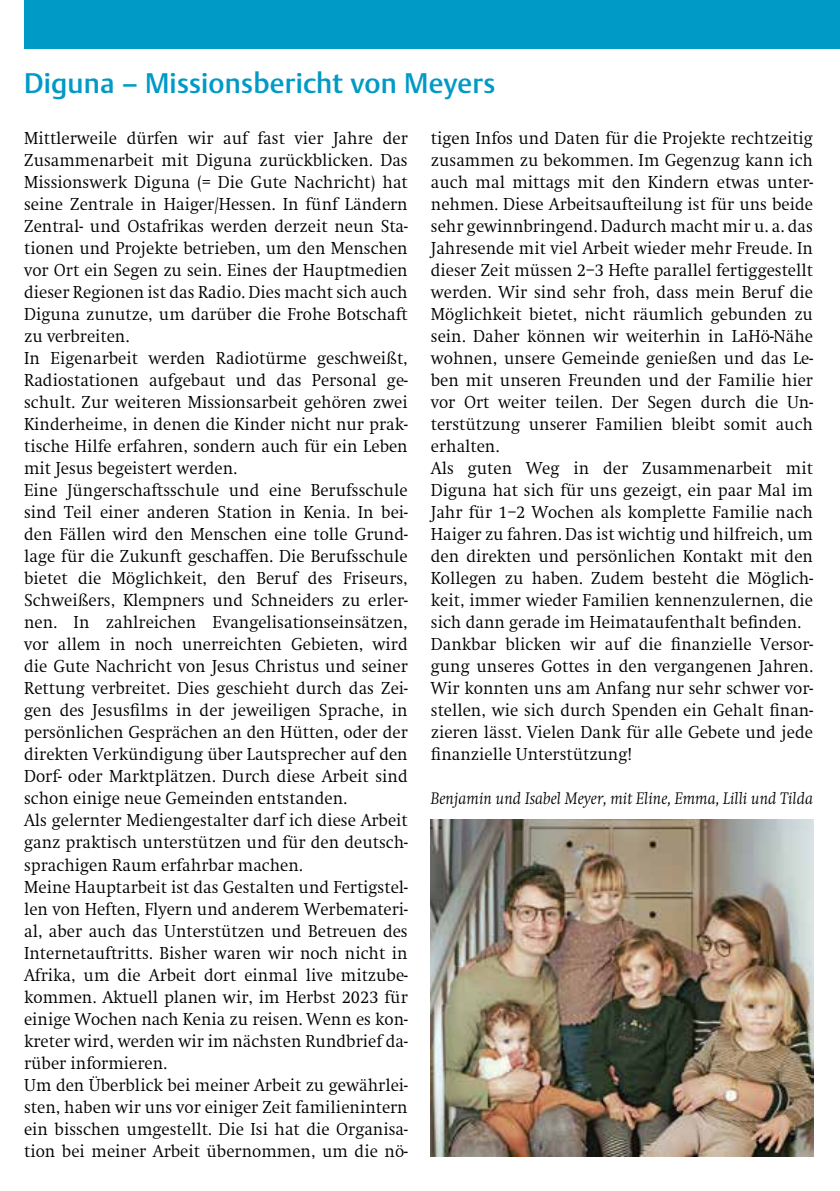
<style>
.page{position:relative;width:840px;height:1191px;background:#fff}
.page>*{position:absolute;margin:0;border:0;box-sizing:border-box;transform-origin:0 0}
.t1{font:500 28px "DTL Argo TOT";letter-spacing:.005em;color:#009ac6}
.t2{font:300 18px/22px "Swift EF";color:#000;scale:.95 1}
.t3{font:italic 300 17.2px "Swift EF";color:#000;scale:.94 1}
</style>
<div class="page">
<div style="left:24px;top:0;width:815px;height:48px;background:#009ac6"></div>
<img style="left:430px;top:819px;width:382px;height:337px">
<h1 class="t1" style="left:24px;top:66px;width:472px">Diguna – Missionsbericht von Meyers</h1>
<p class="t2" style="left:24px;top:128px;width:405px">Mittlerweile dürfen wir auf fast vier Jahre der Zusammenarbeit mit Diguna zurückblicken. Das Missionswerk Diguna (= Die Gute Nachricht) hat seine Zentrale in Haiger/Hessen. In fünf Ländern Zentral- und Ostafrikas werden derzeit neun Sta&shy;tionen und Projekte betrieben, um den Menschen vor Ort ein Segen zu sein. Eines der Hauptmedien dieser Regionen ist das Radio. Dies macht sich auch Diguna zunutze, um darüber die Frohe Botschaft zu verbreiten.<br>In Eigenarbeit werden Radiotürme geschweißt, Radiostationen aufgebaut und das Personal ge&shy;schult. Zur weiteren Missionsarbeit gehören zwei Kinderheime, in denen die Kinder nicht nur prak&shy;tische Hilfe erfahren, sondern auch für ein Leben mit Jesus begeistert werden.<br>Eine Jüngerschaftsschule und eine Berufsschule sind Teil einer anderen Station in Kenia. In bei&shy;den Fällen wird den Menschen eine tolle Grund&shy;lage für die Zukunft geschaffen. Die Berufsschule bietet die Möglichkeit, den Beruf des Friseurs, Schweißers, Klempners und Schneiders zu erler&shy;nen. In zahlreichen Evangelisationseinsätzen, vor allem in noch unerreichten Gebieten, wird die Gute Nachricht von Jesus Christus und seiner Rettung verbreitet. Dies geschieht durch das Zei&shy;gen des Jesusfilms in der jeweiligen Sprache, in persönlichen Gesprächen an den Hütten, oder der direkten Verkündigung über Lautsprecher auf den Dorf- oder Marktplätzen. Durch diese Arbeit sind schon einige neue Gemeinden entstanden.<br>Als gelernter Mediengestalter darf ich diese Arbeit ganz praktisch unterstützen und für den deutsch&shy;sprachigen Raum erfahrbar machen.<br>Meine Hauptarbeit ist das Gestalten und Fertigstel&shy;len von Heften, Flyern und anderem Werbemateri&shy;al, aber auch das Unterstützen und Betreuen des Internetauftritts. Bisher waren wir noch nicht in Afrika, um die Arbeit dort einmal live mitzube&shy;kommen. Aktuell planen wir, im Herbst 2023 für einige Wochen nach Kenia zu reisen. Wenn es kon&shy;kreter wird, werden wir im nächsten Rundbrief da&shy;rüber informieren.<br>Um den Überblick bei meiner Arbeit zu gewährlei&shy;sten, haben wir uns vor einiger Zeit familienintern ein bisschen umgestellt. Die Isi hat die Organisa&shy;tion bei meiner Arbeit übernommen, um die nö-</p>
<p class="t2" style="left:430px;top:128px;width:403px">tigen Infos und Daten für die Projekte rechtzeitig zusammen zu bekommen. Im Gegenzug kann ich auch mal mittags mit den Kindern etwas unter&shy;nehmen. Diese Arbeitsaufteilung ist für uns beide sehr gewinnbringend. Dadurch macht mir u. a. das Jahresende mit viel Arbeit wieder mehr Freude. In dieser Zeit müssen 2–3 Hefte parallel fertiggestellt werden. Wir sind sehr froh, dass mein Beruf die Möglichkeit bietet, nicht räumlich gebunden zu sein. Daher können wir weiterhin in LaHö-Nähe wohnen, unsere Gemeinde genießen und das Le&shy;ben mit unseren Freunden und der Familie hier vor Ort weiter teilen. Der Segen durch die Un&shy;terstützung unserer Familien bleibt somit auch erhalten.<br>Als guten Weg in der Zusammenarbeit mit Diguna hat sich für uns gezeigt, ein paar Mal im Jahr für 1–2 Wochen als komplette Familie nach Haiger zu fahren. Das ist wichtig und hilfreich, um den direkten und persönlichen Kontakt mit den Kollegen zu haben. Zudem besteht die Möglich&shy;keit, immer wieder Familien kennenzulernen, die sich dann gerade im Heimataufenthalt befinden.<br>Dankbar blicken wir auf die finanzielle Versor&shy;gung unseres Gottes in den vergangenen Jahren.<br>Wir konnten uns am Anfang nur sehr schwer vor&shy;stellen, wie sich durch Spenden ein Gehalt finan&shy;zieren lässt. Vielen Dank für alle Gebete und jede finanzielle Unterstützung!</p>
<p class="t3" style="left:430px;top:789px;width:408px">Benjamin und Isabel Meyer, mit Eline, Emma, Lilli und Tilda</p>
</div>
